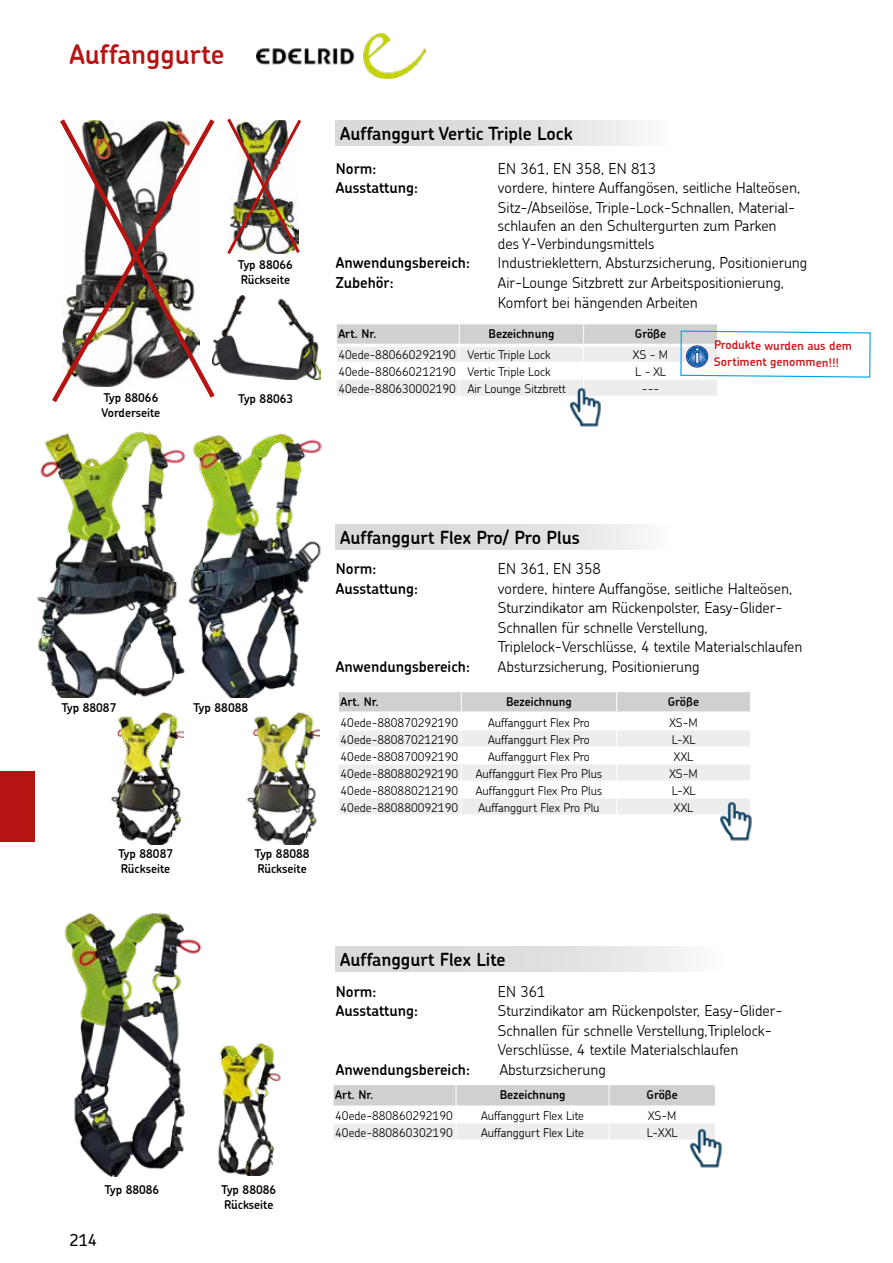
<style>
.page{position:relative;width:893px;height:1263px;background:#fff}
.page>*{position:absolute;margin:0;border:0;box-sizing:border-box;transform-origin:0 0}
.t1{font:600 27px "Chevin";color:#b51412}
.t2{font:600 18px "Chevin";color:#000}
.t3{font:500 16.5px "Chevin";color:#000}
.t4{font:300 15px/19.5px "Chevin";color:#000}
.t5{font:600 15px "Chevin";color:#000}
.t6{font:300 12px "Chevin";color:#000}
.t7{font:600 12px/15px "Chevin";color:#000}
.t8{font:600 12px/16.5px "Chevin";letter-spacing:-.01em;color:#cd1719}
</style>
<div class="page">
<div style="left:0;top:771px;width:34px;height:71px;background:#b51412"></div>
<div style="left:336px;top:120px;width:500px;height:26px;background:linear-gradient(to right,#d2d2d2,#fff)"></div>
<img style="left:256px;top:33px;width:170px;height:46px">
<div style="left:336px;top:946px;width:500px;height:26px;background:linear-gradient(to right,#d1d1d1,#fff)"></div>
<div style="left:336px;top:524px;width:500px;height:26px;background:linear-gradient(to right,#d2d2d2,#fff)"></div>
<img style="left:37px;top:431px;width:140px;height:267px">
<img style="left:219px;top:295px;width:101px;height:85px">
<svg style="left:339px;top:692px;width:411px;height:122px"></svg>
<svg style="left:333px;top:1085px;width:382px;height:54px"></svg>
<img style="left:177px;top:433px;width:145px;height:265px">
<img style="left:64px;top:913px;width:138px;height:263px">
<img style="left:218px;top:1043px;width:63px;height:132px">
<img style="left:111px;top:712px;width:72px;height:132px">
<img style="left:247px;top:712px;width:72px;height:133px">
<svg style="left:337px;top:324px;width:534px;height:72px"></svg>
<div style="left:686px;top:346px;width:22px;height:21px;border:1px solid #2d2e83;border-radius:50%"></div>
<svg style="left:56px;top:119px;width:163px;height:283px"></svg>
<img style="left:227px;top:118px;width:75px;height:136px">
<img style="left:568px;top:386px;width:36px;height:41px">
<img style="left:719px;top:799px;width:33px;height:42px">
<img style="left:689px;top:1127px;width:33px;height:41px">
<h1 class="t1" style="left:69px;top:36px;width:156px">Auffanggurte</h1>
<p class="t7" style="left:101px;top:390px;width:60px">Typ 88066<br>Vorderseite</p>
<p class="t7" style="left:238px;top:257px;width:56px">Typ 88066<br>Rückseite</p>
<p class="t7" style="left:238px;top:390px;width:56px">Typ 88063</p>
<p class="t2" style="left:340px;top:122px;width:234px">Auffanggurt Vertic Triple Lock</p>
<p class="t5" style="left:336px;top:159px;width:42px">Norm:</p>
<p class="t4" style="left:498px;top:159px;width:160px">EN 361, EN 358, EN 813</p>
<p class="t5" style="left:336px;top:178px;width:84px">Ausstattung:</p>
<p class="t4" style="left:498px;top:178px;width:304px">vordere, hintere Auffangösen, seitliche Halteösen,<br>Sitz-/Abseilöse, Triple-Lock-Schnallen, Material-</p>
<p class="t4" style="left:498px;top:216px;width:280px;line-height:18px">schlaufen an den Schultergurten zum Parken des Y-Verbindungsmittels</p>
<p class="t5" style="left:336px;top:253px;width:136px">Anwendungsbereich:</p>
<p class="t4" style="left:498px;top:253px;width:311px">Industrieklettern, Absturzsicherung, Positionierung</p>
<p class="t5" style="left:336px;top:273px;width:59px">Zubehör:</p>
<p class="t4" style="left:498px;top:272px;width:288px">Air-Lounge Sitzbrett zur Arbeitspositionierung,<br>Komfort bei hängenden Arbeiten</p>
<p class="t7" style="left:338px;top:326px;width:40px">Art. Nr.</p>
<p class="t7" style="left:488px;top:326px;width:67px">Bezeichnung</p>
<p class="t7" style="left:635px;top:326px;width:33px">Größe</p>
<p class="t6" style="left:338px;top:347px;width:214px">40ede-880660292190 Vertic Triple Lock</p>
<p class="t6" style="left:633px;top:347px;width:37px">XS - M</p>
<p class="t6" style="left:338px;top:364px;width:214px">40ede-880660212190 Vertic Triple Lock</p>
<p class="t6" style="left:635px;top:364px;width:32px">L - XL</p>
<p class="t6" style="left:338px;top:381px;width:229px">40ede-880630002190 Air Lounge Sitzbrett</p>
<p class="t6" style="left:642px;top:381px;width:19px">---</p>
<p class="t8" style="left:694px;top:337px;width:160px;text-indent:20px">Produkte wurden aus dem <sup>i</sup> Sortiment genommen!!!</p>
<p class="t7" style="left:61px;top:700px;width:56px">Typ 88087</p>
<p class="t7" style="left:193px;top:700px;width:56px">Typ 88088</p>
<p class="t7" style="left:118px;top:846px;width:56px">Typ 88087<br>Rückseite</p>
<p class="t7" style="left:255px;top:846px;width:56px">Typ 88088<br>Rückseite</p>
<p class="t2" style="left:340px;top:526px;width:241px">Auffanggurt Flex Pro/ Pro Plus</p>
<p class="t5" style="left:336px;top:559px;width:42px">Norm:</p>
<p class="t4" style="left:498px;top:559px;width:105px">EN 361, EN 358</p>
<p class="t5" style="left:336px;top:579px;width:84px">Ausstattung:</p>
<p class="t4" style="left:498px;top:578px;width:306px">vordere, hintere Auffangöse, seitliche Halteösen, Sturzindikator am Rückenpolster, Easy-Glider-Schnallen für schnelle Verstellung, Triplelock-Verschlüsse, 4 textile Materialschlaufen</p>
<p class="t5" style="left:336px;top:657px;width:136px">Anwendungsbereich:</p>
<p class="t4" style="left:498px;top:656px;width:203px">Absturzsicherung, Positionierung</p>
<p class="t7" style="left:341px;top:694px;width:40px">Art. Nr.</p>
<p class="t7" style="left:506px;top:694px;width:67px">Bezeichnung</p>
<p class="t7" style="left:668px;top:694px;width:33px">Größe</p>
<p class="t6" style="left:341px;top:715px;width:119px">40ede-880870292190</p>
<p class="t6" style="left:488px;top:715px;width:103px">Auffanggurt Flex Pro</p>
<p class="t6" style="left:669px;top:715px;width:30px">XS-M</p>
<p class="t6" style="left:341px;top:732px;width:119px">40ede-880870212190</p>
<p class="t6" style="left:488px;top:732px;width:103px">Auffanggurt Flex Pro</p>
<p class="t6" style="left:672px;top:732px;width:25px">L-XL</p>
<p class="t6" style="left:341px;top:749px;width:119px">40ede-880870092190</p>
<p class="t6" style="left:488px;top:749px;width:103px">Auffanggurt Flex Pro</p>
<p class="t6" style="left:674px;top:749px;width:21px">XXL</p>
<p class="t6" style="left:341px;top:766px;width:119px">40ede-880880292190</p>
<p class="t6" style="left:476px;top:766px;width:128px">Auffanggurt Flex Pro Plus</p>
<p class="t6" style="left:669px;top:766px;width:30px">XS-M</p>
<p class="t6" style="left:341px;top:783px;width:119px">40ede-880880212190</p>
<p class="t6" style="left:476px;top:783px;width:128px">Auffanggurt Flex Pro Plus</p>
<p class="t6" style="left:672px;top:783px;width:25px">L-XL</p>
<p class="t6" style="left:341px;top:800px;width:119px">40ede-880880092190</p>
<p class="t6" style="left:478px;top:800px;width:123px">Auffanggurt Flex Pro Plu</p>
<p class="t6" style="left:674px;top:800px;width:21px">XXL</p>
<p class="t7" style="left:104px;top:1182px;width:56px">Typ 88086</p>
<p class="t7" style="left:221px;top:1182px;width:56px">Typ 88086<br>Rückseite</p>
<p class="t3" style="left:69px;top:1229px;width:29px">214</p>
<p class="t2" style="left:340px;top:948px;width:167px">Auffanggurt Flex Lite</p>
<p class="t5" style="left:336px;top:981px;width:42px">Norm:</p>
<p class="t4" style="left:498px;top:981px;width:49px">EN 361</p>
<p class="t5" style="left:336px;top:1001px;width:84px">Ausstattung:</p>
<p class="t4" style="left:498px;top:1001px;width:286px">Sturzindikator am Rückenpolster, Easy-Glider-<br>Schnallen für schnelle Verstellung,Triplelock-<br>Verschlüsse, 4 textile Materialschlaufen</p>
<p class="t5" style="left:336px;top:1059px;width:136px">Anwendungsbereich:</p>
<p class="t4" style="left:500px;top:1059px;width:108px">Absturzsicherung</p>
<p class="t7" style="left:335px;top:1087px;width:40px">Art. Nr.</p>
<p class="t7" style="left:500px;top:1087px;width:67px">Bezeichnung</p>
<p class="t7" style="left:647px;top:1087px;width:33px">Größe</p>
<p class="t6" style="left:335px;top:1108px;width:119px">40ede-880860292190</p>
<p class="t6" style="left:481px;top:1108px;width:105px">Auffanggurt Flex Lite</p>
<p class="t6" style="left:648px;top:1108px;width:30px">XS-M</p>
<p class="t6" style="left:335px;top:1125px;width:119px">40ede-880860302190</p>
<p class="t6" style="left:481px;top:1125px;width:105px">Auffanggurt Flex Lite</p>
<p class="t6" style="left:647px;top:1125px;width:32px">L-XXL</p>
</div>
